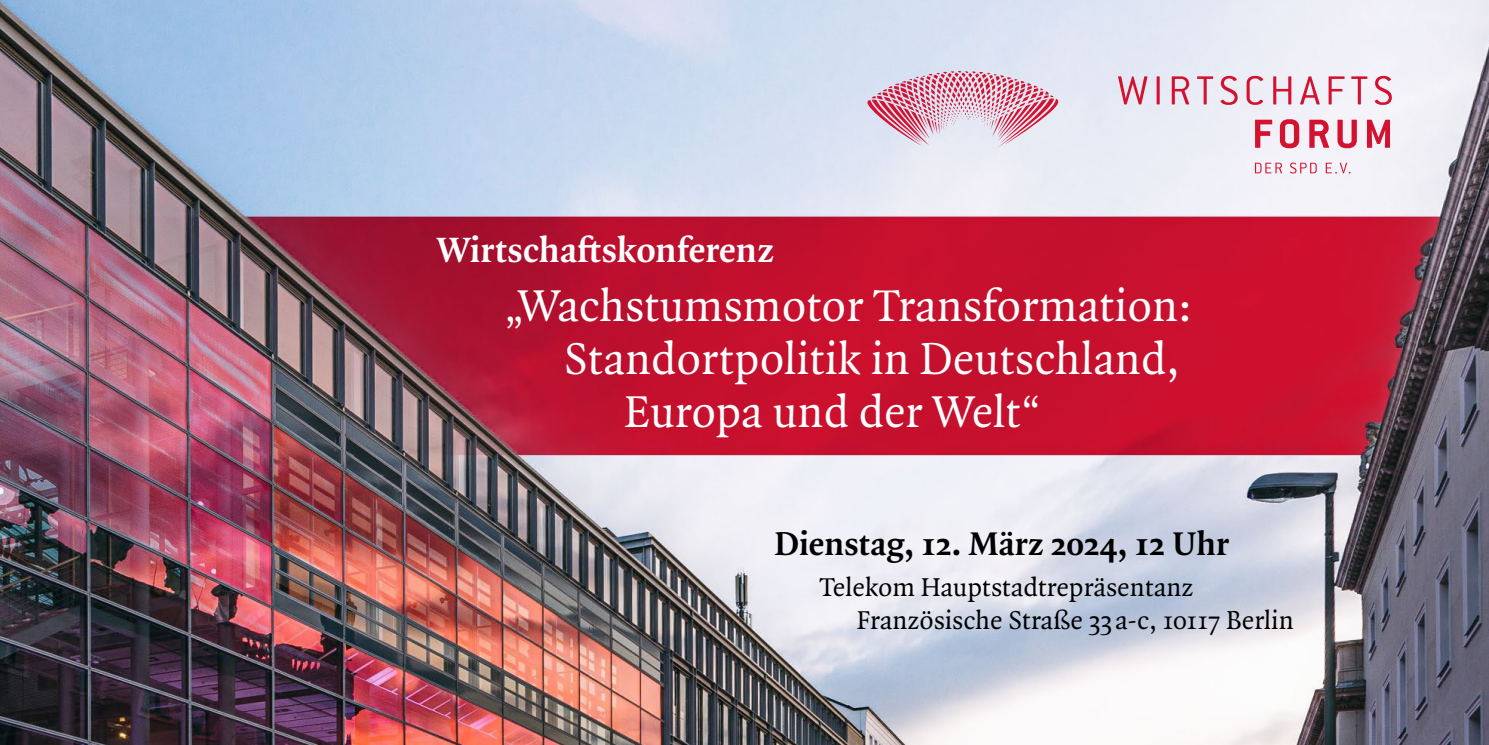
<style>
.page{position:relative;width:1489px;height:745px;background:#fff}
.page>*{position:absolute;margin:0;border:0;box-sizing:border-box;transform-origin:0 0}
.Titel{font:47.5px "Quadraat OT";color:#fff}
.t1{font:700 37.5px "Quadraat OT";color:#fff}
.t2{font:700 35px "Quadraat OT";color:#000}
.t3{font:27.5px/33px "Quadraat OT";color:#000}
</style>
<div class="page">
<img style="left:0;top:0;width:1488px;height:744px">
<svg style="left:1254px;top:119px;width:135px;height:29px"></svg>
<svg style="left:1117px;top:76px;width:274px;height:29px"></svg>
<svg style="left:1254px;top:162px;width:96px;height:11px"></svg>
<svg style="left:867px;top:71px;width:191px;height:77px;background:#ddb3c5"></svg>
<p class="t1" style="left:436px;top:224px;width:339px">Wirtschaftskonferenz</p>
<p class="Titel" style="left:504px;top:273px;width:689px">„Wachstumsmotor Transformation:</p>
<p class="Titel" style="left:564px;top:326px;width:617px">Standortpolitik in Deutschland,</p>
<p class="Titel" style="left:624px;top:378px;width:419px">Europa und der Welt“</p>
<p class="t2" style="left:774px;top:520px;width:456px">Dienstag, 12. März 2024, 12 Uhr</p>
<p class="t3" style="left:856px;top:569px;width:438px;text-indent:-38px">Telekom Hauptstadtrepräsentanz<br>Französische Straße 33 a-c, 10117 Berlin</p>
</div>
